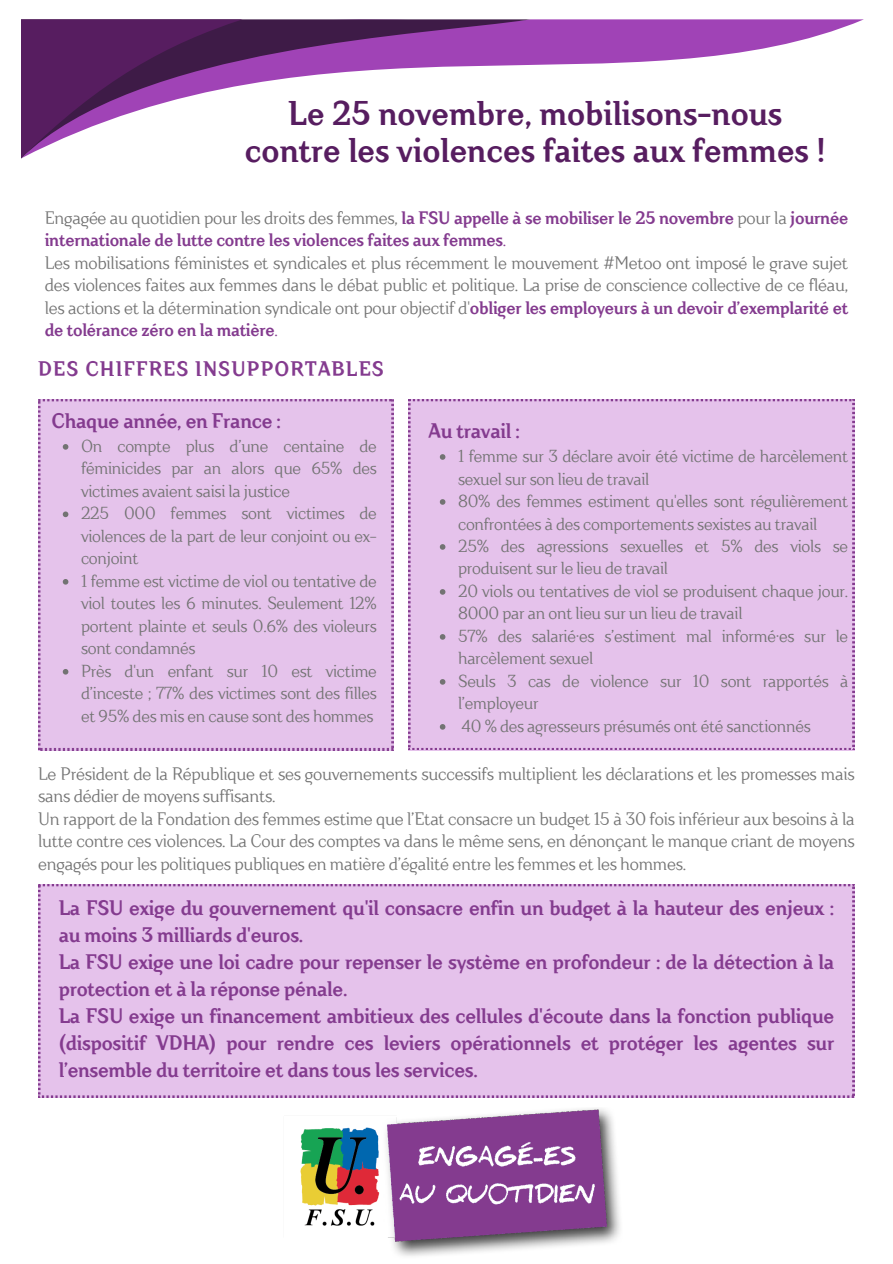
<style>
.page{position:relative;width:893px;height:1264px;background:#fff}
.page>*{position:absolute;margin:0;border:0;box-sizing:border-box;transform-origin:0 0}
.t1{font:700 34.2px/37px "Crimsons";color:#571d60;text-align:center}
.t2{font:700 21px "Crimsons";letter-spacing:-.015em;color:#843b8f}
.t3{font:700 21px "Crimsons";letter-spacing:.05em;color:#843b8f}
.t4{font:700 20.85px/27px "Crimsons";letter-spacing:-.015em;color:#843b8f}
.t5{font:18px/22.5px "Crimsons";letter-spacing:-.015em;color:#737373;text-align:justify}
.t6{font:700 18px/22.5px "Crimsons";letter-spacing:-.015em;color:#843b8f}
.t7{font:17.4px/22.5px "Crimsons";letter-spacing:-.015em;color:#737373}
.s1{font-weight:400;color:#737373}
.s2{font-weight:400}
.s3{font-weight:700;color:#843b8f}
.s4{color:#843b8f}
</style>
<div class="page">
<svg style="left:530px;top:19px;width:333px;height:46px;fill:#a043b6"></svg>
<svg style="left:242px;top:19px;width:288px;height:67px;fill:#a043b6"></svg>
<svg style="left:21px;top:19px;width:221px;height:139px"></svg>
<img style="left:300px;top:1108px;width:320px;height:148px">
<div style="left:38px;top:884px;width:816px;height:213px;background:#e5c2eb"></div>
<div style="left:408px;top:399px;width:446px;height:351px;background:#e5c2eb"></div>
<div style="left:38px;top:399px;width:355px;height:351px;background:#e5c3eb"></div>
<svg style="left:63px;top:444px;width:5px;height:5px"></svg>
<svg style="left:63px;top:511px;width:5px;height:6px"></svg>
<svg style="left:63px;top:579px;width:5px;height:5px"></svg>
<svg style="left:63px;top:669px;width:5px;height:5px"></svg>
<svg style="left:440px;top:454px;width:5px;height:6px"></svg>
<svg style="left:440px;top:499px;width:5px;height:6px"></svg>
<svg style="left:440px;top:544px;width:5px;height:5px"></svg>
<svg style="left:440px;top:589px;width:5px;height:5px"></svg>
<svg style="left:440px;top:634px;width:5px;height:5px"></svg>
<svg style="left:440px;top:679px;width:5px;height:5px"></svg>
<svg style="left:440px;top:724px;width:5px;height:5px"></svg>
<p class="t1" style="left:245px;top:95px;width:582px">Le 25 novembre, mobilisons-nous contre les violences faites aux femmes !</p>
<p class="t6" style="left:45px;top:206px;width:805px"><span class="s1">Engagée au quotidien pour les droits des femmes,</span> la FSU appelle à se mobiliser le 25 novembre <span class="s1">pour la</span> journée internationale de lutte contre les violences faites aux femmes<span class="s2">.</span></p>
<p class="t5" style="left:45px;top:251px;width:805px">Les mobilisations féministes et syndicales et plus récemment le mouvement #Metoo ont imposé le grave sujet des violences faites aux femmes dans le débat public et politique. La prise de conscience collective de ce fléau, les actions et la détermination syndicale ont pour objectif d'<span class="s3">obliger les employeurs à un devoir d’exemplarité et de tolérance zéro en la matière</span><span class="s4">.</span></p>
<p class="t3" style="left:38px;top:356px;width:347px">DES CHIFFRES INSUPPORTABLES</p>
<p class="t2" style="left:52px;top:408px;width:231px">Chaque année, en France :</p>
<p class="t7" style="left:81px;top:435px;width:297px;text-align:justify">On compte plus d’une centaine de féminicides par an alors que 65% des victimes avaient saisi la justice</p>
<p class="t7" style="left:81px;top:502px;width:297px;text-align:justify">225 000 femmes sont victimes de violences de la part de leur conjoint ou ex&shy;conjoint</p>
<p class="t7" style="left:81px;top:570px;width:297px;text-align:justify">1 femme est victime de viol ou tentative de viol toutes les 6 minutes. Seulement 12% portent plainte et seuls 0.6% des violeurs sont condamnés</p>
<p class="t7" style="left:81px;top:660px;width:297px;text-align:justify">Près d'un enfant sur 10 est victime d’inceste ; 77% des victimes sont des filles et 95% des mis en cause sont des hommes</p>
<p class="t2" style="left:428px;top:418px;width:93px">Au travail :</p>
<p class="t7" style="left:458px;top:445px;width:391px">1 femme sur 3 déclare avoir été victime de harcèlement sexuel sur son lieu de travail</p>
<p class="t7" style="left:458px;top:490px;width:391px">80% des femmes estiment qu'elles sont régulièrement confrontées à des comportements sexistes au travail</p>
<p class="t7" style="left:458px;top:535px;width:391px">25% des agressions sexuelles et 5% des viols se produisent sur le lieu de travail</p>
<p class="t7" style="left:458px;top:580px;width:391px">20 viols ou tentatives de viol se produisent chaque jour.<br>8000 par an ont lieu sur un lieu de travail</p>
<p class="t7" style="left:458px;top:625px;width:391px">57% des salarié·es s’estiment mal informé·es sur le harcèlement sexuel</p>
<p class="t7" style="left:458px;top:670px;width:391px">Seuls 3 cas de violence sur 10 sont rapportés à l’employeur</p>
<p class="t7" style="left:461px;top:715px;width:351px">40 % des agresseurs présumés ont été sanctionnés</p>
<p class="t5" style="left:38px;top:762px;width:817px">Le Président de la République et ses gouvernements successifs multiplient les déclarations et les promesses mais sans dédier de moyens suffisants.</p>
<p class="t5" style="left:38px;top:807px;width:817px">Un rapport de la Fondation des femmes estime que l’Etat consacre un budget 15 à 30 fois inférieur aux besoins à la lutte contre ces violences. La Cour des comptes va dans le même sens, en dénonçant le manque criant de moyens engagés pour les politiques publiques en matière d’égalité entre les femmes et les hommes.</p>
<p class="t4" style="left:59px;top:894px;width:777px">La FSU exige du gouvernement qu'il consacre enfin un budget à la hauteur des enjeux : au moins 3 milliards d'euros.</p>
<p class="t4" style="left:59px;top:948px;width:777px">La FSU exige une loi cadre pour repenser le système en profondeur : de la détection à la protection et à la réponse pénale.</p>
<p class="t4" style="left:59px;top:1002px;width:777px;text-align:justify">La FSU exige un financement ambitieux des cellules d'écoute dans la fonction publique (dispositif VDHA) pour rendre ces leviers opérationnels et protéger les agentes sur l’ensemble du territoire et dans tous les services.</p>
</div>
